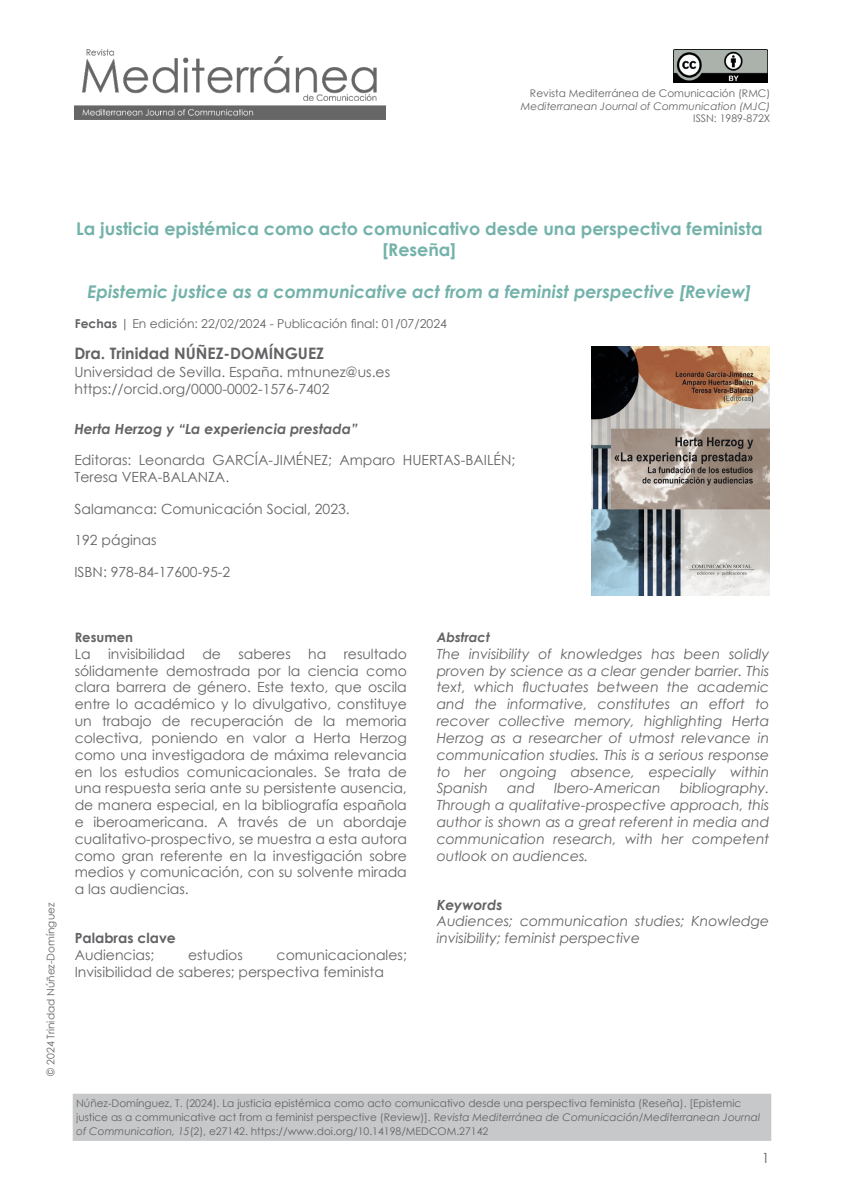
<style>
.page{position:relative;width:844px;height:1191px;background:#fff}
.page>*{position:absolute;margin:0;border:0;box-sizing:border-box;transform-origin:0 0}
.Título_artículo_ESPAÑOL{font:700 17.5px/21px "Century Gothic";color:#73b2aa;text-align:center}
.Título_artículo_ESPAÑOL-2{font:italic 700 17.5px "Century Gothic";color:#73b2aa}
.Autor_1{font:700 15.75px "Century Gothic";color:#636366}
.Cuerpo_Artículo{font:14px/16.8px "Century Gothic";color:#636366}
.Cuerpo_Artículo-2{font:italic 14px/16.8px "Century Gothic";color:#636366;text-align:justify}
.Datos_autor{font:14px/17.5px "Century Gothic";color:#636366}
.Cuerpo_Artículo-3{font:italic 700 14px "Century Gothic";color:#636366}
.Palabras_Clave_TÍTULO{font:700 14px "Century Gothic";color:#636366}
.Palabras_Clave_TÍTULO-2{font:italic 700 14px "Century Gothic";color:#636366}
.Resumen_CUERPO{font:italic 700 13.12px "Century Gothic";color:#636366}
.Resumen_CUERPO-2{font:700 13.12px "Century Gothic";color:#636366}
.Fechas{font:12.25px "Century Gothic";color:#636366}
.Pie{font:10.5px/14px "Century Gothic";color:#636366}
.t1{font:italic 10.5px "Century Gothic";color:#636366}
.Autores_lateral{font:10.5px "Century Gothic";color:#636366}
.s1{font-weight:700}
.s2{font-style:italic}
</style>
<div class="page">
<img style="left:74px;top:50px;width:312px;height:69px">
<img style="left:673px;top:50px;width:93px;height:32px">
<div style="left:74px;top:1095px;width:695px;height:44px;background:#c7c8ca"></div>
<div style="left:73px;top:1093px;width:698px;height:47px;border:4px solid #c7c8ca"></div>
<img style="left:591px;top:347px;width:178px;height:248px">
<p class="Pie" style="left:530px;top:86px;width:242px">Revista Mediterránea de Comunicación (RMC)</p>
<p class="t1" style="left:520px;top:99px;width:251px">Mediterranean Journal of Communication (MJC)</p>
<p class="Pie" style="left:693px;top:111px;width:79px">ISSN: 1989-872X</p>
<p class="Título_artículo_ESPAÑOL" style="left:76px;top:217px;width:687px">La justicia epistémica como acto comunicativo desde una perspectiva feminista [Reseña]</p>
<p class="Título_artículo_ESPAÑOL-2" style="left:87px;top:278px;width:665px">Epistemic justice as a communicative act from a feminist perspective [Review]</p>
<p class="Fechas" style="left:75px;top:314px;width:373px"><span class="s1">Fechas</span> | En edición: 22/02/2024 - Publicación final: 01/07/2024</p>
<p class="Autor_1" style="left:74px;top:341px;width:251px">Dra. Trinidad NÚÑEZ-DOMÍNGUEZ</p>
<p class="Datos_autor" style="left:74px;top:363px;width:317px">Universidad de Sevilla. España. mtnunez@us.es https://orcid.org/0000-0002-1576-7402</p>
<p class="Cuerpo_Artículo-3" style="left:74px;top:418px;width:285px">Herta Herzog y “La experiencia prestada”</p>
<p class="Cuerpo_Artículo" style="left:74px;top:451px;width:442px">Editoras: Leonarda GARCÍA-JIMÉNEZ; Amparo HUERTAS-BAILÉN;<br>Teresa VERA-BALANZA.</p>
<p class="Cuerpo_Artículo" style="left:74px;top:500px;width:277px">Salamanca: Comunicación Social, 2023.</p>
<p class="Cuerpo_Artículo" style="left:74px;top:532px;width:84px">192 páginas</p>
<p class="Cuerpo_Artículo" style="left:74px;top:563px;width:157px">ISBN: 978-84-17600-95-2</p>
<p class="Autores_lateral" style="left:43px;top:1075px;width:174px;rotate:-90deg">© 2024 Trinidad Núñez-Domínguez</p>
<p class="Resumen_CUERPO-2" style="left:75px;top:627px;width:60px">Resumen</p>
<p class="Cuerpo_Artículo" style="left:75px;top:645px;width:333px;text-align:justify">La invisibilidad de saberes ha resultado sólidamente demostrada por la ciencia como clara barrera de género. Este texto, que oscila entre lo académico y lo divulgativo, constituye un trabajo de recuperación de la memoria colectiva, poniendo en valor a Herta Herzog como una investigadora de máxima relevancia en los estudios comunicacionales. Se trata de una respuesta seria ante su persistente ausencia, de manera especial, en la bibliografía española e iberoamericana. A través de un abordaje cualitativo-prospectivo, se muestra a esta autora como gran referente en la investigación sobre medios y comunicación, con su solvente mirada a las audiencias.</p>
<p class="Palabras_Clave_TÍTULO" style="left:75px;top:927px;width:103px">Palabras clave</p>
<p class="Cuerpo_Artículo" style="left:75px;top:946px;width:81px">Audiencias;</p>
<p class="Cuerpo_Artículo" style="left:188px;top:946px;width:56px">estudios</p>
<p class="Cuerpo_Artículo" style="left:75px;top:946px;width:333px;text-indent:202px">comunicacionales;<br>Invisibilidad de saberes; perspectiva feminista</p>
<p class="Resumen_CUERPO" style="left:436px;top:627px;width:55px">Abstract</p>
<p class="Cuerpo_Artículo-2" style="left:436px;top:645px;width:334px">The invisibility of knowledges has been solidly proven by science as a clear gender barrier. This text, which fluctuates between the academic and the informative, constitutes an effort to recover collective memory, highlighting Herta Herzog as a researcher of utmost relevance in communication studies. This is a serious response to her ongoing absence, especially within Spanish</p>
<p class="Cuerpo_Artículo-2" style="left:436px;top:779px;width:334px;text-indent:243px">bibliography.<br>Through a qualitative-prospective approach, this author is shown as a great referent in media and communication research, with her competent outlook on audiences.</p>
<p class="Palabras_Clave_TÍTULO-2" style="left:436px;top:894px;width:67px">Keywords</p>
<p class="Cuerpo_Artículo-2" style="left:436px;top:912px;width:334px">Audiences; communication studies; Knowledge invisibility; feminist perspective</p>
<p class="Cuerpo_Artículo-2" style="left:507px;top:779px;width:29px">and</p>
<p class="Cuerpo_Artículo-2" style="left:554px;top:779px;width:108px">Ibero-American</p>
<p class="Pie" style="left:76px;top:1095px;width:685px">Núñez-Domínguez, T. (2024). La justicia epistémica como acto comunicativo desde una perspectiva feminista (Reseña). [Epistemic justice as a communicative act from a feminist perspective (Review)]. R<span class="s2">evista Mediterránea de Comunicación/Mediterranean Journal of Communication, 15</span>(2), e27142. https://www.doi.org/10.14198/MEDCOM.27142</p>
<p class="Cuerpo_Artículo" style="left:761px;top:1149px;width:9px">1</p>
</div>
